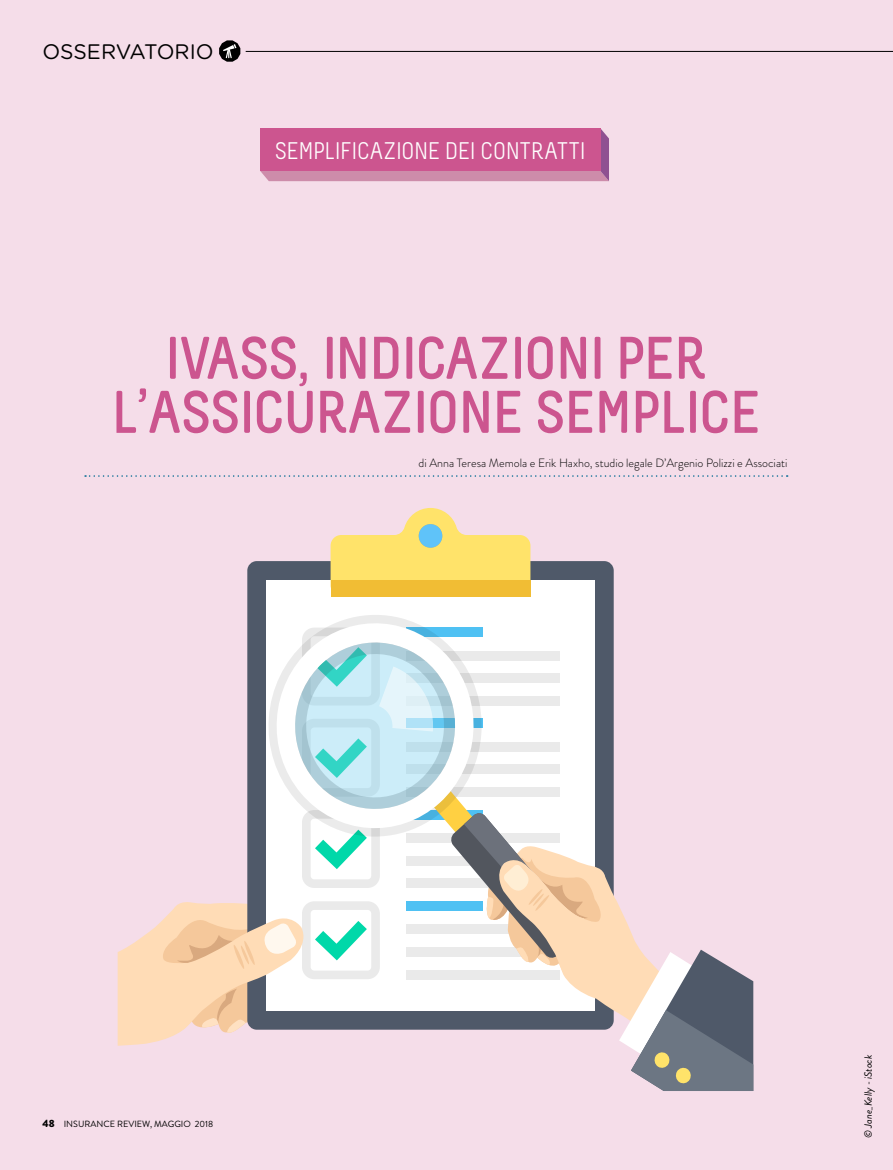
<style>
.page{position:relative;width:893px;height:1170px;background:#fff}
.page>*{position:absolute;margin:0;border:0;box-sizing:border-box;transform-origin:0 0}
.t1{font:700 60px/54px "Melbourne";color:#cc558f;text-align:center}
.t2{font:24px "Melbourne";color:#fff}
.t3{font:21px "Gotham Rounded";letter-spacing:-.005em;color:#000}
.t4{font:300 12px "Brandon Grotesque";color:#000}
.t5{font:italic 10.5px "Brandon Grotesque";color:#000}
.t6{font:9px "Brandon Grotesque";color:#000}
.s1{font-weight:900;font-size:10.5px}
</style>
<div class="page">
<div style="left:0;top:0;width:893px;height:1169px;background:#f5dde9"></div>
<svg style="left:219px;top:40px;width:21px;height:22px"></svg>
<svg style="left:85px;top:475px;width:703px;height:1px"></svg>
<svg style="left:260px;top:128px;width:349px;height:53px;background:#c888a9"></svg>
<div style="left:260px;top:128px;width:340px;height:43px;background:#cc558f"></div>
<hr style="left:246px;top:51px;width:647px;height:1px;background:#000">
<div style="left:247px;top:561px;width:367px;height:468px;background:#4f5969;border-radius:9px"></div>
<div style="left:266px;top:580px;width:329px;height:430px;background:#fff"></div>
<svg style="left:331px;top:508px;width:199px;height:72px"></svg>
<div style="left:331px;top:580px;width:199px;height:16px;background:#f1bd34"></div>
<div style="left:419px;top:524px;width:23px;height:23px;background:#5fc3f9;border-radius:50%"></div>
<svg style="left:328px;top:615px;width:95px;height:12px"></svg>
<svg style="left:118px;top:627px;width:635px;height:463px"></svg>
<h3 class="t3" style="left:43px;top:37px;width:173px">OSSERVATORIO</h3>
<h2 class="t2" style="left:275px;top:138px;width:312px">SEMPLIFICAZIONE DEI CONTRATTI</h2>
<h1 class="t1" style="left:112px;top:332px;width:650px">IVASS, INDICAZIONI PER<br>L’ASSICURAZIONE SEMPLICE</h1>
<p class="t4" style="left:419px;top:454px;width:370px">di Anna Teresa Memola e Erik Haxho, studio legale D’Argenio Polizzi e Associati</p>
<p class="t6" style="left:43px;top:1117px;width:172px"><span class="s1">48</span> INSURANCE REVIEW, MAGGIO 2018</p>
<p class="t5" style="left:861px;top:1137px;width:85px;rotate:-90deg">© Jane_Kelly - iStock</p>
</div>
